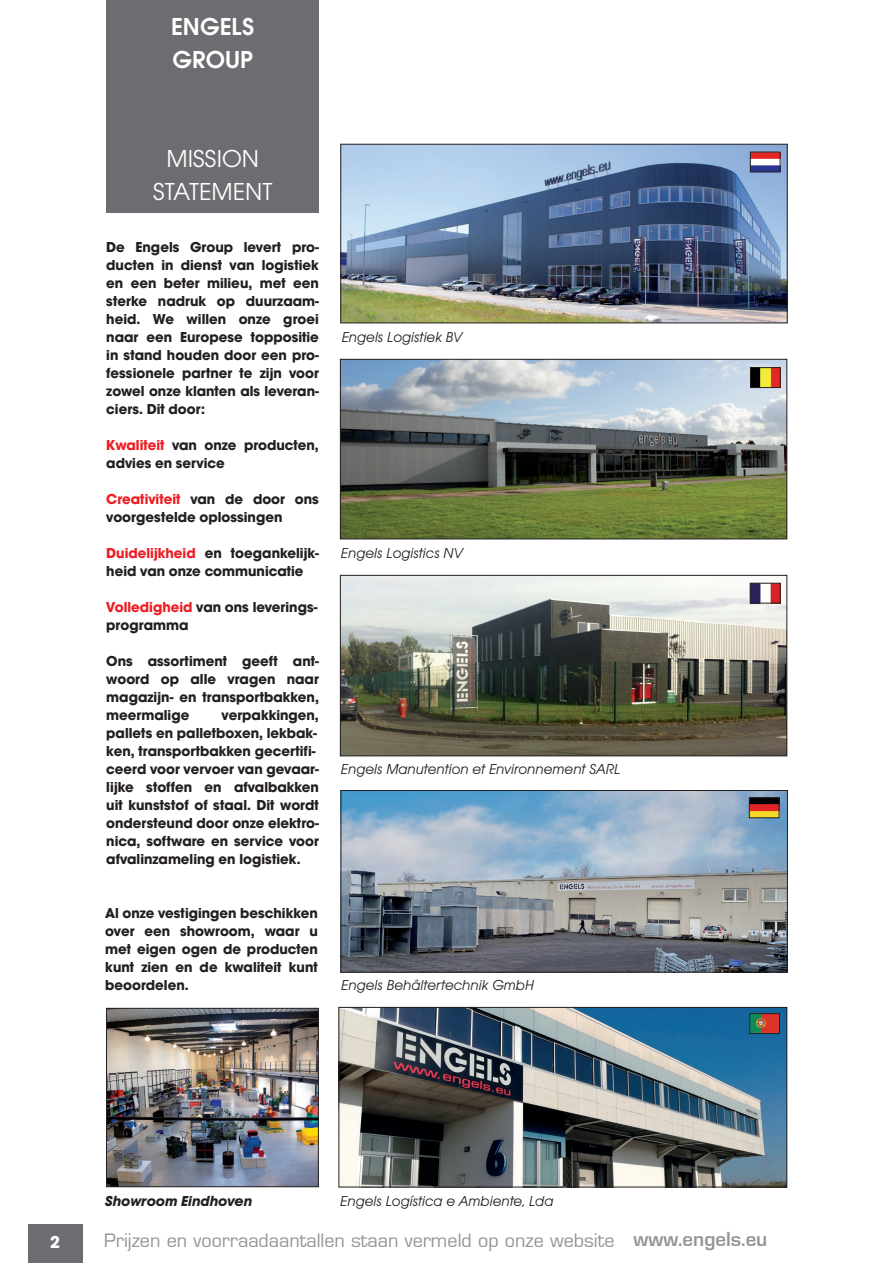
<style>
.page{position:relative;width:893px;height:1263px;background:#fff}
.page>*{position:absolute;margin:0;border:0;box-sizing:border-box;transform-origin:0 0}
.t1{font:25.5px/33px "Avant Garde Gothic Itc T";color:#fff;text-align:center}
.t2{font:600 25.5px/33px "Avant Garde Gothic Itc T";color:#fff}
.t3{font:18px "Eurostile";color:#939598}
.t4{font:700 18px "Avant Garde Gothic Itc T";color:#fff}
.t5{font:700 15px/18px "Avant Garde Gothic Itc T";color:#231f20}
.t6{font:italic 15px "Avant Garde Gothic Itc T";color:#231f20}
.t7{font:italic 700 15px "Avant Garde Gothic Itc T";color:#231f20}
.s1{color:#ee1d23}
.s2{font-weight:700;font-size:21px}
</style>
<div class="page">
<div style="left:28px;top:1224px;width:54px;height:39px;background:#6c6d70"></div>
<img style="left:343px;top:792px;width:443px;height:178px">
<div style="left:341px;top:790px;width:447px;height:182px;border:1px solid #231f20"></div>
<img style="left:108px;top:1010px;width:209px;height:175px">
<div style="left:106px;top:1008px;width:213px;height:179px;border:1px solid #231f20"></div>
<div style="left:106px;top:0;width:213px;height:213px;background:#6c6d70"></div>
<img style="left:343px;top:146px;width:442px;height:175px">
<div style="left:341px;top:144px;width:446px;height:179px;border:1px solid #231f20"></div>
<img style="left:342px;top:361px;width:443px;height:176px">
<div style="left:340px;top:359px;width:447px;height:180px;border:1px solid #231f20"></div>
<img style="left:342px;top:577px;width:443px;height:177px">
<div style="left:340px;top:575px;width:447px;height:181px;border:1px solid #231f20"></div>
<img style="left:341px;top:1009px;width:444px;height:176px">
<div style="left:339px;top:1007px;width:448px;height:180px;border:1px solid #231f20"></div>
<img style="left:752px;top:154px;width:26px;height:16px">
<div style="left:750px;top:152px;width:30px;height:20px;border:1px solid #231f20"></div>
<img style="left:752px;top:370px;width:26px;height:16px">
<div style="left:750px;top:368px;width:30px;height:20px;border:1px solid #231f20"></div>
<img style="left:751px;top:800px;width:26px;height:16px">
<div style="left:749px;top:798px;width:30px;height:20px;border:1px solid #231f20"></div>
<img style="left:752px;top:585px;width:26px;height:16px">
<div style="left:750px;top:583px;width:30px;height:20px;border:1px solid #231f20"></div>
<img style="left:752px;top:1015px;width:26px;height:16px">
<div style="left:750px;top:1013px;width:30px;height:20px;border:1px solid #231f20"></div>
<h1 class="t2" style="left:171px;top:10px;width:85px">ENGELS<br>GROUP</h1>
<h1 class="t1" style="left:153px;top:141px;width:121px">MISSION<br>STATEMENT</h1>
<p class="t5" style="left:106px;top:238px;width:214px;text-align:justify">De Engels Group levert pro&shy;ducten in dienst van logistiek en een beter milieu, met een sterke nadruk op duurzaam&shy;heid. We willen onze groei naar een Europese toppositie in stand houden door een pro&shy;fessionele partner te zijn voor zowel onze klanten als leveran&shy;ciers. Dit door:</p>
<p class="t5" style="left:106px;top:436px;width:214px"><span class="s1">Kwaliteit</span> van onze producten, advies en service</p>
<p class="t5" style="left:106px;top:490px;width:214px"><span class="s1">Creativiteit</span> van de door ons voorgestelde oplossingen</p>
<p class="t5" style="left:106px;top:544px;width:214px"><span class="s1">Duidelijkheid</span> en toegankelijk&shy;heid van onze communicatie</p>
<p class="t5" style="left:106px;top:598px;width:213px"><span class="s1">Volledigheid</span> van ons leverings&shy;programma</p>
<p class="t5" style="left:106px;top:652px;width:214px;text-align:justify">Ons assortiment geeft ant&shy;woord op alle vragen naar magazijn- en transportbakken, meermalige</p>
<p class="t5" style="left:106px;top:706px;width:214px;text-indent:115px">verpakkingen, pallets en palletboxen, lekbak&shy;ken, transportbakken gecertifi&shy;ceerd voor vervoer van gevaar&shy;lijke stoffen en afvalbakken uit kunststof of staal. Dit wordt ondersteund door onze elektro&shy;nica, software en service voor afvalinzameling en logistiek.</p>
<p class="t5" style="left:105px;top:904px;width:214px;text-align:justify">Al onze vestigingen beschikken over een showroom, waar u met eigen ogen de producten kunt zien en de kwaliteit kunt beoordelen.</p>
<p class="t6" style="left:342px;top:328px;width:122px">Engels Logistiek BV</p>
<p class="t6" style="left:341px;top:544px;width:123px">Engels Logistics NV</p>
<p class="t6" style="left:341px;top:760px;width:281px">Engels Manutention et Environnement SARL</p>
<p class="t6" style="left:341px;top:976px;width:194px">Engels Behältertechnik GmbH</p>
<p class="t7" style="left:105px;top:1192px;width:148px">Showroom Eindhoven</p>
<p class="t6" style="left:340px;top:1192px;width:215px">Engels Logística e Ambiente, Lda</p>
<p class="t4" style="left:50px;top:1231px;width:11px">2</p>
<p class="t3" style="left:104px;top:1230px;width:665px">Prijzen en voorraadaantallen staan vermeld op onze website <span class="s2">www.engels.eu</span></p>
</div>
